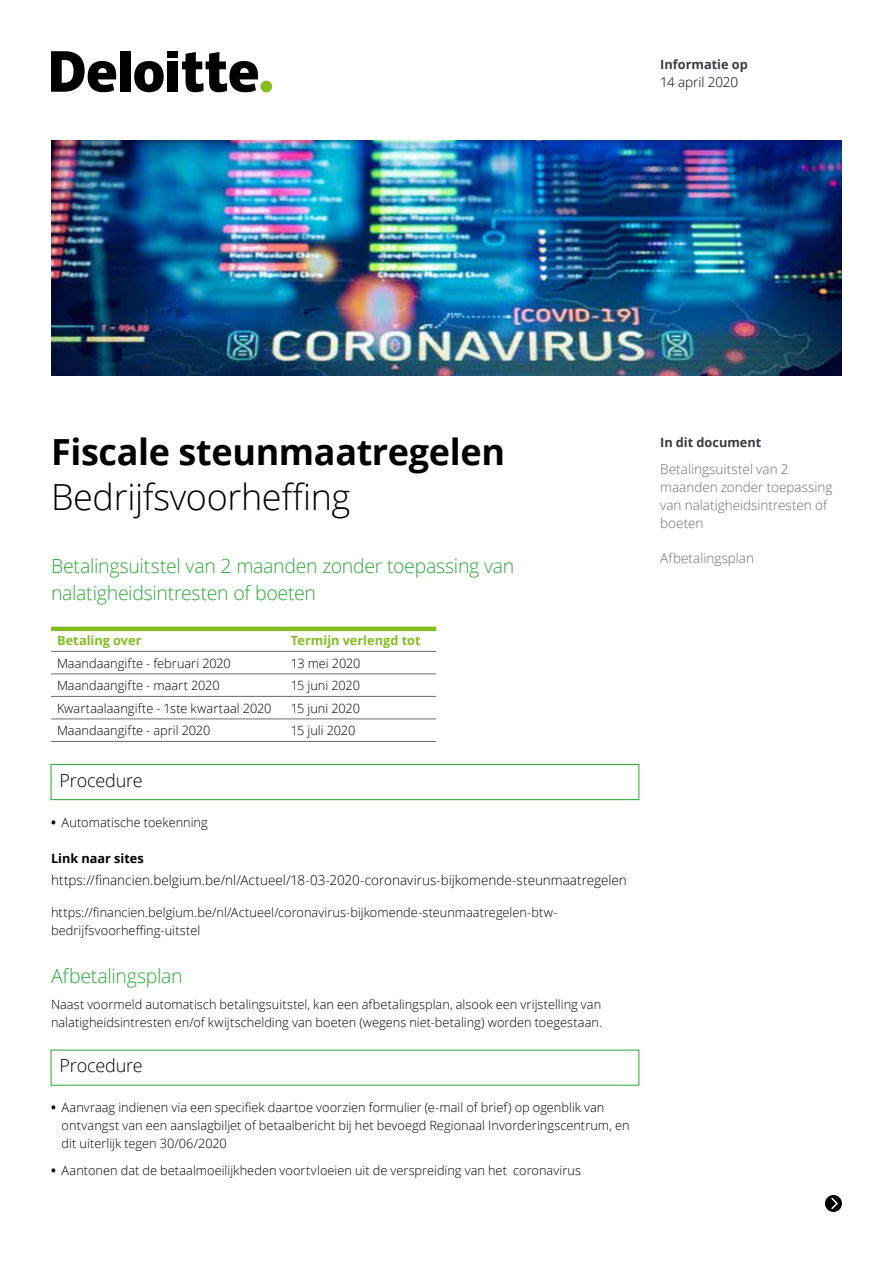
<style>
.page{position:relative;width:893px;height:1263px;background:#fff}
.page>*{position:absolute;margin:0;border:0;box-sizing:border-box;transform-origin:0 0}
.t1{font:700 36px "Open Sans";letter-spacing:-.01em;color:#000}
.t2{font:300 36px "Open Sans";letter-spacing:-.01em;color:#000}
.t3{font:300 19.5px/27px "Open Sans";letter-spacing:-.015em;color:#2ba835}
.t4{font:300 18px "Open Sans";letter-spacing:-.01em;color:#000}
.t5{font:300 13.5px "Open Sans";color:#000}
.t6{font:300 13.5px/18px "Open Sans";color:#6a6c71}
.t7{font:300 12.75px/18px "Open Sans";color:#000}
.t8{font:700 12.75px "Open Sans";color:#85bc22}
.t9{font:700 12.75px "Open Sans";color:#3a3c42}
.t10{font:700 12.75px "Open Sans";color:#000}
.s1{font-weight:700}
</style>
<div class="page">
<div style="left:260px;top:81px;width:12px;height:11px;background:#85bc22;border-radius:50%"></div>
<div style="left:120px;top:51px;width:10px;height:41px;background:#000"></div>
<svg style="left:134px;top:61px;width:30px;height:31px"></svg>
<div style="left:168px;top:61px;width:10px;height:31px;background:#000"></div>
<div style="left:168px;top:51px;width:10px;height:7px;background:#000"></div>
<svg style="left:182px;top:52px;width:76px;height:40px"></svg>
<svg style="left:51px;top:51px;width:65px;height:41px"></svg>
<img style="left:51px;top:140px;width:791px;height:235px">
<div style="left:51px;top:764px;width:588px;height:36px;border:1px solid #2ba835"></div>
<hr style="left:51px;top:651px;width:234px;height:1px;background:#6a6c71">
<hr style="left:285px;top:651px;width:151px;height:1px;background:#6a6c71">
<hr style="left:51px;top:673px;width:234px;height:1px;background:#6a6c71">
<hr style="left:285px;top:673px;width:151px;height:1px;background:#6a6c71">
<hr style="left:51px;top:696px;width:234px;height:1px;background:#6a6c71">
<hr style="left:285px;top:696px;width:151px;height:1px;background:#6a6c71">
<hr style="left:51px;top:718px;width:234px;height:1px;background:#6a6c71">
<hr style="left:285px;top:718px;width:151px;height:1px;background:#6a6c71">
<hr style="left:51px;top:741px;width:234px;height:1px;background:#6a6c71">
<hr style="left:285px;top:741px;width:151px;height:1px;background:#6a6c71">
<hr style="left:51px;top:627px;width:234px;height:4px;background:#85bc22">
<hr style="left:285px;top:627px;width:151px;height:4px;background:#85bc22">
<div style="left:825px;top:1195px;width:17px;height:17px;background:#000;border-radius:50%"></div>
<svg style="left:831px;top:1196px;width:8px;height:13px"></svg>
<p class="t9" style="left:660px;top:55px;width:89px">Informatie op</p>
<p class="t5" style="left:660px;top:73px;width:79px">14 april 2020</p>
<h1 class="t1" style="left:51px;top:427px;width:455px">Fiscale steunmaatregelen</h1>
<h1 class="t2" style="left:51px;top:472px;width:301px">Bedrijfsvoorheffing</h1>
<h2 class="t3" style="left:51px;top:552px;width:465px">Betalingsuitstel van 2 maanden zonder toepassing van nalatigheidsintresten of boeten</h2>
<p class="t8" style="left:57px;top:631px;width:86px">Betaling over</p>
<p class="t8" style="left:291px;top:631px;width:131px">Termijn verlengd tot</p>
<p class="t7" style="left:57px;top:653px;width:175px">Maandaangifte - februari 2020</p>
<p class="t7" style="left:291px;top:653px;width:71px">13 mei 2020</p>
<p class="t7" style="left:57px;top:676px;width:164px">Maandaangifte - maart 2020</p>
<p class="t7" style="left:291px;top:676px;width:71px">15 juni 2020</p>
<p class="t7" style="left:57px;top:698px;width:216px">Kwartaalaangifte - 1ste kwartaal 2020</p>
<p class="t7" style="left:291px;top:698px;width:71px">15 juni 2020</p>
<p class="t7" style="left:57px;top:721px;width:155px">Maandaangifte - april 2020</p>
<p class="t7" style="left:291px;top:721px;width:66px">15 juli 2020</p>
<h3 class="t4" style="left:60px;top:768px;width:85px">Procedure</h3>
<p class="t7" style="left:51px;top:812px;width:158px"><span class="s1">•</span> Automatische toekenning</p>
<p class="t10" style="left:51px;top:849px;width:94px">Link naar sites</p>
<p class="t5" style="left:51px;top:871px;width:577px">https://financien.belgium.be/nl/Actueel/18-03-2020-coronavirus-bijkomende-steunmaatregelen</p>
<p class="t7" style="left:51px;top:902px;width:508px">https://financien.belgium.be/nl/Actueel/coronavirus-bijkomende-steunmaatregelen-btw&shy;bedrijfsvoorheffing-uitstel</p>
<h2 class="t3" style="left:51px;top:962px;width:133px">Afbetalingsplan</h2>
<p class="t7" style="left:51px;top:995px;width:552px">Naast voormeld automatisch betalingsuitstel, kan een afbetalingsplan, alsook een vrijstelling van nalatigheidsintresten en/of kwijtschelding van boeten (wegens niet-betaling) worden toegestaan.</p>
<h3 class="t4" style="left:60px;top:1053px;width:85px">Procedure</h3>
<p class="t7" style="left:62px;top:1098px;width:569px;text-indent:-11px"><span class="s1">•</span> Aanvraag indienen via een specifiek daartoe voorzien formulier (e-mail of brief) op ogenblik van ontvangst van een aanslagbiljet of betaalbericht bij het bevoegd Regionaal Invorderingscentrum, en dit uiterlijk tegen 30/06/2020</p>
<p class="t7" style="left:51px;top:1161px;width:531px"><span class="s1">•</span> Aantonen dat de betaalmoeilijkheden voortvloeien uit de verspreiding van het coronavirus</p>
<p class="t9" style="left:660px;top:433px;width:103px">In dit document</p>
<p class="t6" style="left:660px;top:459px;width:174px">Betalingsuitstel van 2 maanden zonder toepassing van nalatigheidsintresten of boeten</p>
<p class="t6" style="left:660px;top:548px;width:95px">Afbetalingsplan</p>
</div>
